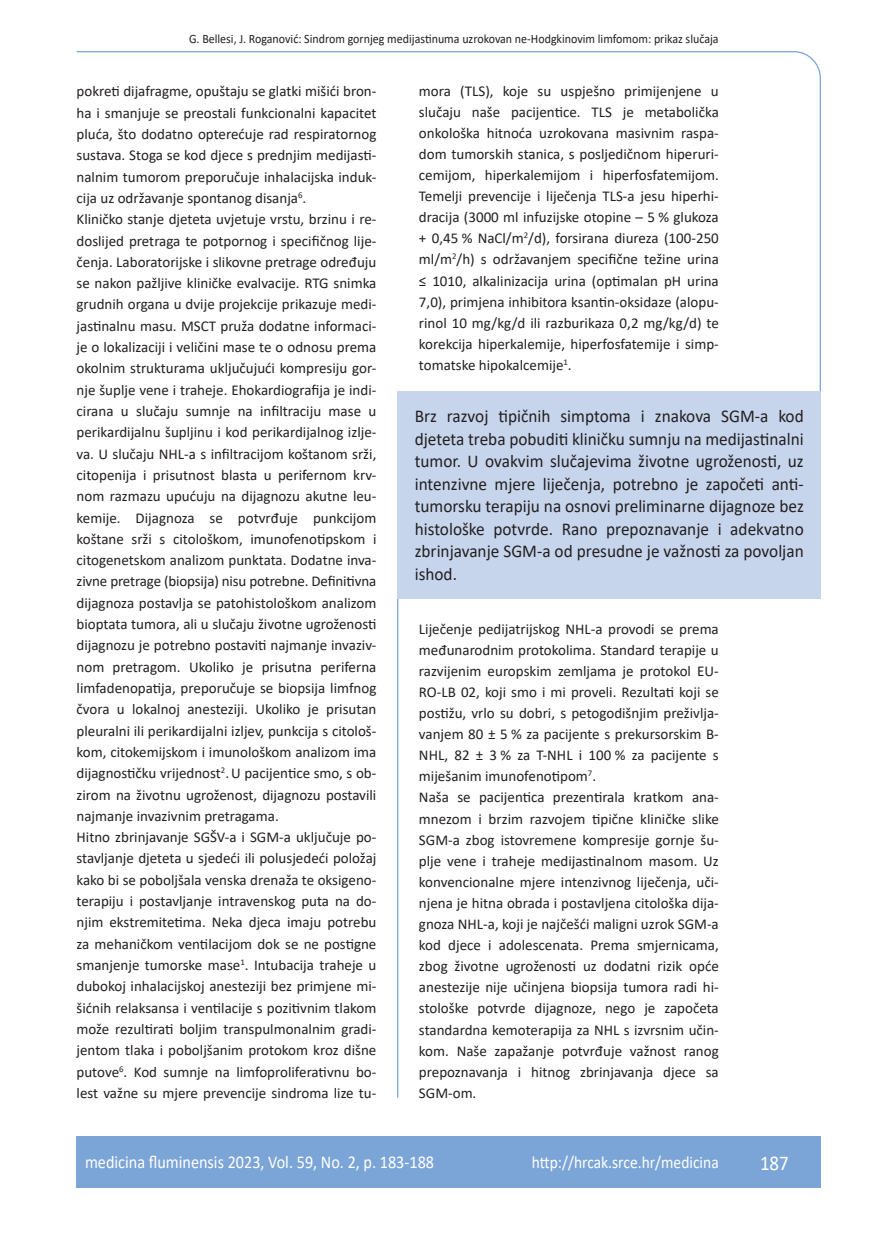
<style>
.page{position:relative;width:872px;height:1234px;background:#fff}
.page>*{position:absolute;margin:0;border:0;box-sizing:border-box;transform-origin:0 0}
.t1{font:21px "Calibri";color:#fff;scale:.9 1}
.anterfile{font:18px/22.5px "Calibri";color:#231f20;text-align:justify;scale:.96 1}
.t2{font:18px "Calibri";color:#fff;scale:.9 1}
.t3{font:17.25px "Calibri";color:#fff;scale:.9 1}
.osnovni_tekst{font:15px/21.3px "Calibri";color:#231f20;text-align:justify}
.glava{font:12.75px "Calibri";color:#231f20;scale:.94 1}
</style>
<div class="page">
<svg style="left:76px;top:51px;width:745px;height:342px"></svg>
<hr style="left:397px;top:598px;width:1px;height:499px;background:#7ca5d7">
<div style="left:77px;top:1135px;width:744px;height:51px;background:#7ca5d7"></div>
<div style="left:398px;top:391px;width:423px;height:207px;background:#c6d5ec"></div>
<p class="glava" style="left:189px;top:29px;width:565px">G. Bellesi, J. Roganović: Sindrom gornjeg medijastinuma uzrokovan ne-Hodgkinovim limfomom: prikaz slučaja</p>
<p class="osnovni_tekst" style="left:77px;top:80px;width:301px">pokreti dijafragme, opuštaju se glatki mišići bron&shy;ha i smanjuje se preostali funkcionalni kapacitet pluća, što dodatno opterećuje rad respiratornog sustava. Stoga se kod djece s prednjim medijasti&shy;nalnim tumorom preporučuje inhalacijska induk&shy;cija uz održavanje spontanog disanja<sup>6</sup>.</p>
<p class="osnovni_tekst" style="left:77px;top:208px;width:301px">Kliničko stanje djeteta uvjetuje vrstu, brzinu i re&shy;doslijed pretraga te potpornog i specifičnog lije&shy;čenja. Laboratorijske i slikovne pretrage određuju se nakon pažljive kliničke evalvacije. RTG snimka grudnih organa u dvije projekcije prikazuje medi&shy;jastinalnu masu. MSCT pruža dodatne informaci&shy;je o lokalizaciji i veličini mase te o odnosu prema okolnim strukturama uključujući kompresiju gor&shy;nje šuplje vene i traheje. Ehokardiografija je indi&shy;cirana u slučaju sumnje na infiltraciju mase u perikardijalnu šupljinu i kod perikardijalnog izlje&shy;va. U slučaju NHL-a s infiltracijom koštanom srži, citopenija i prisutnost blasta u perifernom krv&shy;nom razmazu upućuju na dijagnozu akutne leu&shy;kemije. Dijagnoza se potvrđuje punkcijom koštane srži s citološkom, imunofenotipskom i citogenetskom analizom punktata. Dodatne inva&shy;zivne pretrage (biopsija) nisu potrebne. Definitivna dijagnoza postavlja se patohistološkom analizom bioptata tumora, ali u slučaju životne ugroženosti dijagnozu je potrebno postaviti najmanje invaziv&shy;nom pretragom. Ukoliko je prisutna periferna limfadenopatija, preporučuje se biopsija limfnog čvora u lokalnoj anesteziji. Ukoliko je prisutan pleuralni ili perikardijalni izljev, punkcija s citološ&shy;kom, citokemijskom i imunološkom analizom ima dijagnostičku vrijednost<sup>2</sup>.U pacijentice smo, s ob&shy;zirom na životnu ugroženost, dijagnozu postavili najmanje invazivnim pretragama.</p>
<p class="osnovni_tekst" style="left:77px;top:826px;width:301px">Hitno zbrinjavanje SGŠV-a i SGM-a uključuje po&shy;stavljanje djeteta u sjedeći ili polusjedeći položaj kako bi se poboljšala venska drenaža te oksigeno&shy;terapiju i postavljanje intravenskog puta na do&shy;njim ekstremitetima. Neka djeca imaju potrebu za mehaničkom ventilacijom dok se ne postigne smanjenje tumorske mase<sup>1</sup>. Intubacija traheje u dubokoj inhalacijskoj anesteziji bez primjene mi&shy;šićnih relaksansa i ventilacije s pozitivnim tlakom može rezultirati boljim transpulmonalnim gradi&shy;jentom tlaka i poboljšanim protokom kroz dišne putove<sup>6</sup>. Kod sumnje na limfoproliferativnu bo&shy;lest važne su mjere prevencije sindroma lize tu-</p>
<p class="osnovni_tekst" style="left:419px;top:80px;width:301px">mora (TLS), koje su uspješno primijenjene u slučaju naše pacijentice. TLS je metabolička onkološka hitnoća uzrokovana masivnim raspa&shy;dom tumorskih stanica, s posljedičnom hiperuri&shy;cemijom, hiperkalemijom i hiperfosfatemijom.<br>Temelji prevencije i liječenja TLS-a jesu hiperhi&shy;dracija (3000 ml infuzijske otopine – 5 % glukoza + 0,45 % NaCl/m<sup>2</sup>/d), forsirana diureza (100-250 ml/m<sup>2</sup>/h) s održavanjem specifične težine urina ≤ 1010, alkalinizacija urina (optimalan pH urina 7,0), primjena inhibitora ksantin-oksidaze (alopu&shy;rinol 10 mg/kg/d ili razburikaza 0,2 mg/kg/d) te korekcija hiperkalemije, hiperfosfatemije i simp&shy;tomatske hipokalcemije<sup>1</sup>.</p>
<p class="anterfile" style="left:415px;top:404px;width:407px">Brz razvoj tipičnih simptoma i znakova SGM-a kod djeteta treba pobuditi kliničku sumnju na medijastinalni tumor. U ovakvim slučajevima životne ugroženosti, uz intenzivne mjere liječenja, potrebno je započeti anti&shy;tumorsku terapiju na osnovi preliminarne dijagnoze bez histološke potvrde. Rano prepoznavanje i adekvatno zbrinjavanje SGM-a od presudne je važnosti za povoljan ishod.</p>
<p class="osnovni_tekst" style="left:419px;top:617px;width:301px">Liječenje pedijatrijskog NHL-a provodi se prema međunarodnim protokolima. Standard terapije u razvijenim europskim zemljama je protokol EU-RO-LB 02, koji smo i mi proveli. Rezultati koji se postižu, vrlo su dobri, s petogodišnjim preživlja&shy;vanjem 80 ± 5 % za pacijente s prekursorskim B-NHL, 82 ± 3 % za T-NHL i 100 % za pacijente s miješanim imunofenotipom<sup>7</sup>.</p>
<p class="osnovni_tekst" style="left:419px;top:786px;width:301px">Naša se pacijentica prezentirala kratkom ana&shy;mnezom i brzim razvojem tipične kliničke slike SGM-a zbog istovremene kompresije gornje šu&shy;plje vene i traheje medijastinalnom masom. Uz konvencionalne mjere intenzivnog liječenja, uči&shy;njena je hitna obrada i postavljena citološka dija&shy;gnoza NHL-a, koji je najčešći maligni uzrok SGM-a kod djece i adolescenata. Prema smjernicama, zbog životne ugroženosti uz dodatni rizik opće anestezije nije učinjena biopsija tumora radi hi&shy;stološke potvrde dijagnoze, nego je započeta standardna kemoterapija za NHL s izvrsnim učin&shy;kom. Naše zapažanje potvrđuje važnost ranog prepoznavanja i hitnog zbrinjavanja djece sa SGM-om.</p>
<p class="t2" style="left:85px;top:1149px;width:389px">medicina fluminensis 2023, Vol. 59, No. 2, p. 183-188</p>
<p class="t3" style="left:532px;top:1150px;width:209px">http://hrcak.srce.hr/medicina</p>
<p class="t1" style="left:760px;top:1147px;width:33px">187</p>
</div>
